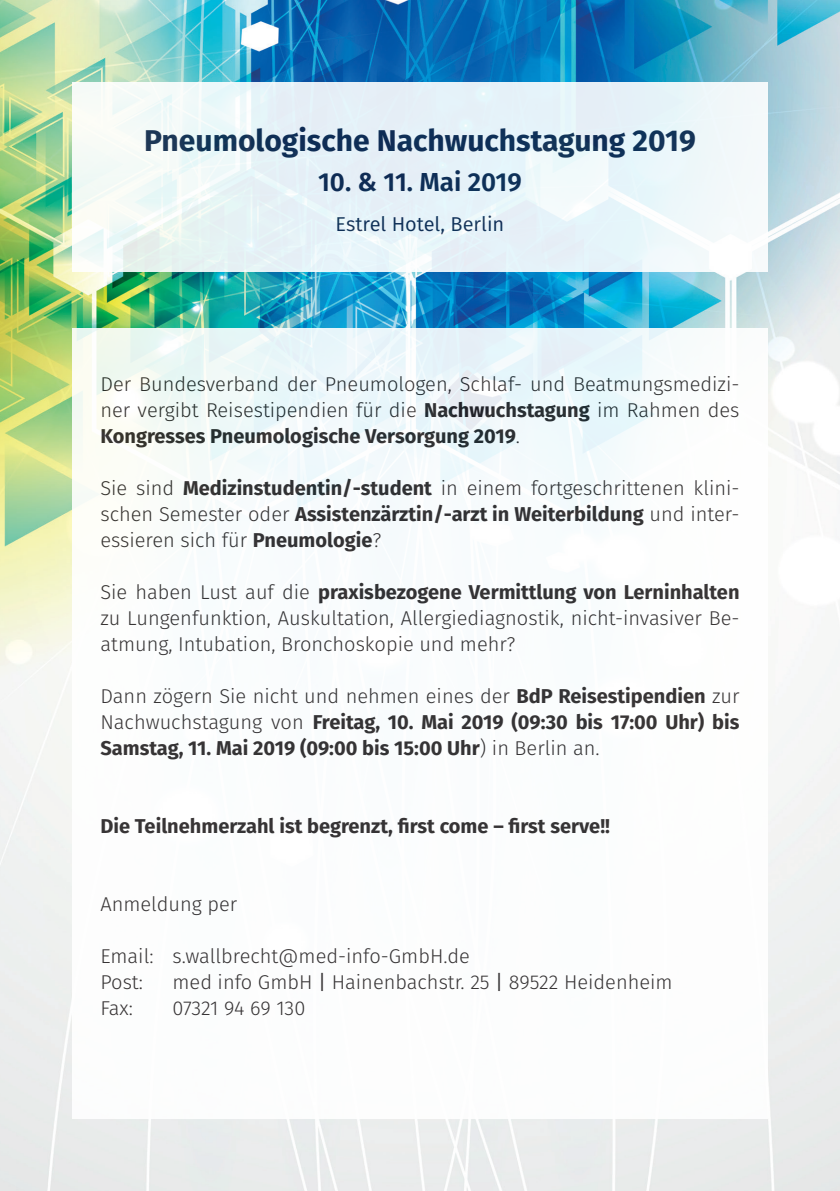
<style>
.page{position:relative;width:840px;height:1191px;background:#fff}
.page>*{position:absolute;margin:0;border:0;box-sizing:border-box;transform-origin:0 0}
.t1{font:700 30px "Fira Sans";color:#10264b}
.t2{font:600 26px "Fira Sans";color:#10264b}
.t3{font:300 20px/26px "Fira Sans";color:#231f20;text-align:justify}
.t4{font:700 20px/26px "Fira Sans";color:#231f20;text-align:justify}
.t5{font:20px "Fira Sans";color:#10264b}
.s1{font-weight:700}
.s2{font-weight:300}
.s3{font-weight:400}
</style>
<div class="page">
<img style="left:0;top:0;width:839px;height:1191px">
<svg style="left:72px;top:82px;width:695px;height:190px;fill:#e6f6f9"></svg>
<div style="left:72px;top:329px;width:695px;height:790px;background:#fff"></div>
<h1 class="t1" style="left:144px;top:115px;width:553px">Pneumologische Nachwuchstagung 2019</h1>
<h2 class="t2" style="left:318px;top:161px;width:205px">10. &amp; 11. Mai 2019</h2>
<p class="t5" style="left:335px;top:209px;width:170px">Estrel Hotel, Berlin</p>
<p class="t3" style="left:100px;top:370px;width:640px">Der Bundesverband der Pneumologen, Schlaf- und Beatmungsmedizi&shy;ner vergibt Reisestipendien für die <span class="s1">Nachwuchstagung</span> im Rahmen des <span class="s1">Kongresses Pneumologische Versorgung 2019</span>.</p>
<p class="t3" style="left:100px;top:474px;width:640px">Sie sind <span class="s1">Medizinstudentin/-student</span> in einem fortgeschrittenen klini&shy;schen Semester oder <span class="s1">Assistenzärztin/-arzt in Weiterbildung</span> und inter&shy;essieren sich für <span class="s1">Pneumologie</span>?</p>
<p class="t3" style="left:100px;top:578px;width:640px">Sie haben Lust auf die <span class="s1">praxisbezogene Vermittlung von Lerninhalten </span>zu Lungenfunktion, Auskultation, Allergiediagnostik, nicht-invasiver Be&shy;atmung, Intubation, Bronchoskopie und mehr?</p>
<p class="t4" style="left:100px;top:681px;width:640px"><span class="s2">Dann zögern Sie nicht und nehmen eines der</span> BdP Reisestipendien <span class="s2">zur Nachwuchstagung von</span> Freitag, 10. Mai 2019 (09:30 bis 17:00 Uhr) bis Samstag, 11. Mai 2019 (09:00 bis 15:00 Uhr<span class="s2">) in Berlin an.</span></p>
<p class="t4" style="left:100px;top:811px;width:510px">Die Teilnehmerzahl ist begrenzt, first come – first serve!!</p>
<p class="t3" style="left:100px;top:890px;width:138px">Anmeldung per</p>
<p class="t3" style="left:100px;top:942px;width:370px">Email: s.wallbrecht@med-info-GmbH.de<br>Post:</p>
<p class="t3" style="left:172px;top:968px;width:501px">med info GmbH <span class="s3">|</span> Hainenbachstr. 25 <span class="s3">|</span> 89522 Heidenheim</p>
<p class="t3" style="left:100px;top:994px;width:34px">Fax:</p>
<p class="t3" style="left:172px;top:994px;width:134px">07321 94 69 130</p>
</div>
